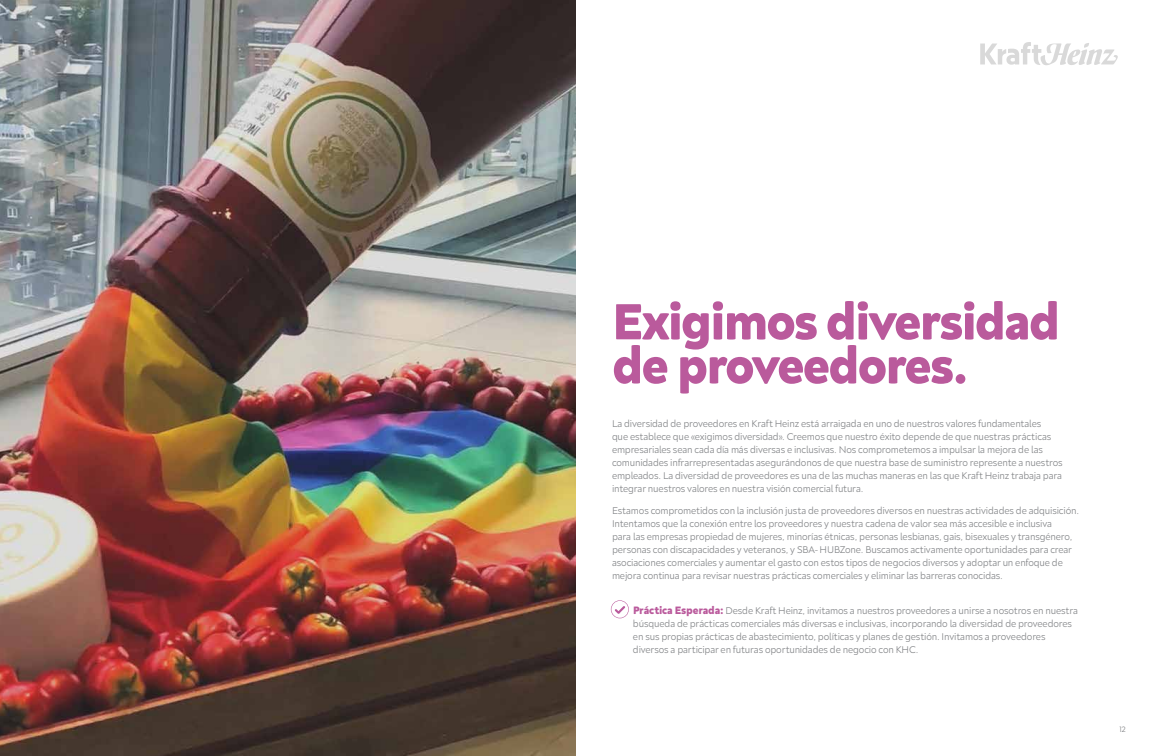
<style>
.page{position:relative;width:1152px;height:756px;background:#fff}
.page>*{position:absolute;margin:0;border:0;box-sizing:border-box;transform-origin:0 0}
.t1{font:800 52px/44px "Neufreit";letter-spacing:-.035em;color:#ba5a9c}
.t2{font:300 10px/13px "Neufreit";letter-spacing:-.01em;color:#808285}
.t3{font:300 8px "Neufreit";color:#808285}
.s1{font-weight:800;font-size:11px;color:#ba5a9c}
</style>
<div class="page">
<img style="left:0;top:0;width:576px;height:756px">
<svg style="left:980px;top:42px;width:138px;height:23px"></svg>
<svg style="left:611px;top:600px;width:18px;height:18px"></svg>
<h1 class="t1" style="left:612px;top:298px;width:450px">Exigimos diversidad de proveedores.</h1>
<p class="t2" style="left:612px;top:417px;width:452px">La diversidad de proveedores en Kraft Heinz está arraigada en uno de nuestros valores fundamentales<br>que establece que «exigimos diversidad». Creemos que nuestro éxito depende de que nuestras prácticas empresariales sean cada día más diversas e inclusivas. Nos comprometemos a impulsar la mejora de las comunidades infrarrepresentadas asegurándonos de que nuestra base de suministro represente a nuestros empleados. La diversidad de proveedores es una de las muchas maneras en las que Kraft Heinz trabaja para integrar nuestros valores en nuestra visión comercial futura.</p>
<p class="t2" style="left:612px;top:504px;width:469px">Estamos comprometidos con la inclusión justa de proveedores diversos en nuestras actividades de adquisición.<br>Intentamos que la conexión entre los proveedores y nuestra cadena de valor sea más accesible e inclusiva<br>para las empresas propiedad de mujeres, minorías étnicas, personas lesbianas, gais, bisexuales y transgénero, personas con discapacidades y veteranos, y SBA- HUBZone. Buscamos activamente oportunidades para crear asociaciones comerciales y aumentar el gasto con estos tipos de negocios diversos y adoptar un enfoque de mejora continua para revisar nuestras prácticas comerciales y eliminar las barreras conocidas.</p>
<p class="t2" style="left:633px;top:604px;width:447px"><span class="s1">Práctica Esperada:</span> Desde Kraft Heinz, invitamos a nuestros proveedores a unirse a nosotros en nuestra búsqueda de prácticas comerciales más diversas e inclusivas, incorporando la diversidad de proveedores en sus propias prácticas de abastecimiento, políticas y planes de gestión. Invitamos a proveedores diversos a participar en futuras oportunidades de negocio con KHC.</p>
<p class="t3" style="left:1119px;top:725px;width:8px">12</p>
</div>
